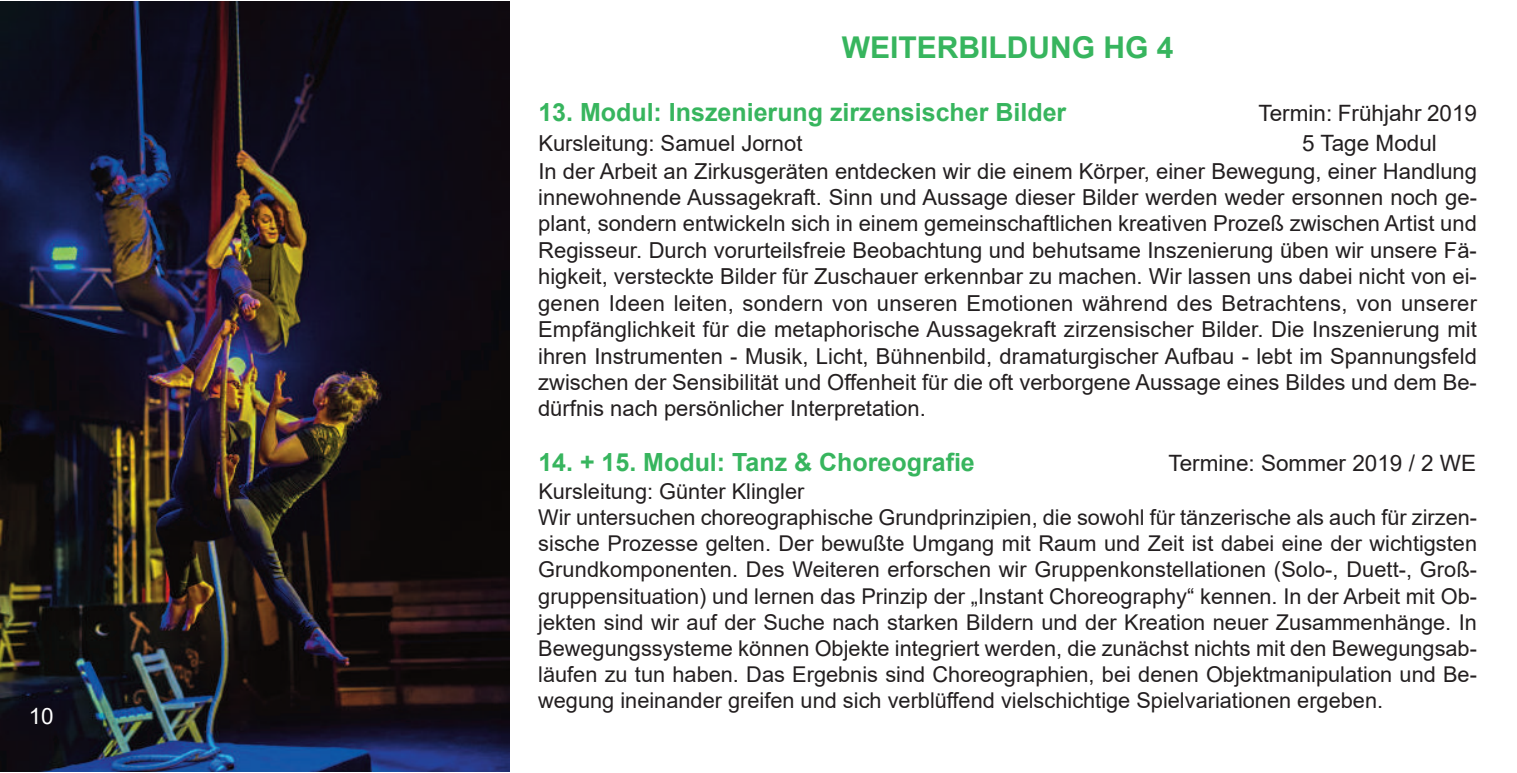
<style>
.page{position:relative;width:1517px;height:773px;background:#fff}
.page>*{position:absolute;margin:0;border:0;box-sizing:border-box;transform-origin:0 0}
.t1{font:700 30px "Arial";color:#37b55e}
.t2{font:700 25px "Arial";color:#37b55e}
.t3{font:22.5px "Arial";color:#231f20}
.t4{font:22.5px "Arial";color:#fff}
.t5{font:22px/26.5px "Arial";color:#231f20;text-align:justify}
.t6{font:21.75px/26px "Arial";color:#231f20}
</style>
<div class="page">
<img style="left:0;top:1px;width:509px;height:770px">
<p class="t4" style="left:29px;top:703px;width:27px">10</p>
<h1 class="t1" style="left:842px;top:31px;width:333px">WEITERBILDUNG HG 4</h1>
<p class="t2" style="left:538px;top:98px;width:529px">13. Modul: Inszenierung zirzensischer Bilder</p>
<p class="t3" style="left:1258px;top:100px;width:220px">Termin: Frühjahr 2019</p>
<p class="t5" style="left:538px;top:130px;width:266px">Kursleitung: Samuel Jornot</p>
<p class="t3" style="left:1302px;top:130px;width:136px">5 Tage Modul</p>
<p class="t5" style="left:538px;top:158px;width:940px">In der Arbeit an Zirkusgeräten entdecken wir die einem Körper, einer Bewegung, einer Handlung innewohnende Aussagekraft. Sinn und Aussage dieser Bilder werden weder ersonnen noch ge&shy;plant, sondern entwickeln sich in einem gemeinschaftlichen kreativen Prozeß zwischen Artist und Regisseur. Durch vorurteilsfreie Beobachtung und behutsame Inszenierung üben wir unsere Fä&shy;higkeit, versteckte Bilder für Zuschauer erkennbar zu machen. Wir lassen uns dabei nicht von ei&shy;genen Ideen leiten, sondern von unseren Emotionen während des Betrachtens, von unserer Empfänglichkeit für die metaphorische Aussagekraft zirzensischer Bilder. Die Inszenierung mit ihren Instrumenten - Musik, Licht, Bühnenbild, dramaturgischer Aufbau - lebt im Spannungsfeld zwischen der Sensibilität und Offenheit für die oft verborgene Aussage eines Bildes und dem Be&shy;dürfnis nach persönlicher Interpretation.</p>
<p class="t2" style="left:538px;top:448px;width:438px">14. + 15. Modul: Tanz &amp; Choreografie</p>
<p class="t3" style="left:1168px;top:451px;width:309px">Termine: Sommer 2019 / 2 WE</p>
<p class="t6" style="left:538px;top:478px;width:940px">Kursleitung: Günter Klingler<br>Wir untersuchen choreographische Grundprinzipien, die sowohl für tänzerische als auch für zirzen&shy;sische Prozesse gelten. Der bewußte Umgang mit Raum und Zeit ist dabei eine der wichtigsten Grundkomponenten. Des Weiteren erforschen wir Gruppenkonstellationen (Solo-, Duett-, Groß&shy;gruppensituation) und lernen das Prinzip der „Instant Choreography“ kennen. In der Arbeit mit Ob&shy;jekten sind wir auf der Suche nach starken Bildern und der Kreation neuer Zusammenhänge. In Bewegungssysteme können Objekte integriert werden, die zunächst nichts mit den Bewegungsab&shy;läufen zu tun haben. Das Ergebnis sind Choreographien, bei denen Objektmanipulation und Be&shy;wegung ineinander greifen und sich verblüffend vielschichtige Spielvariationen ergeben.</p>
</div>
